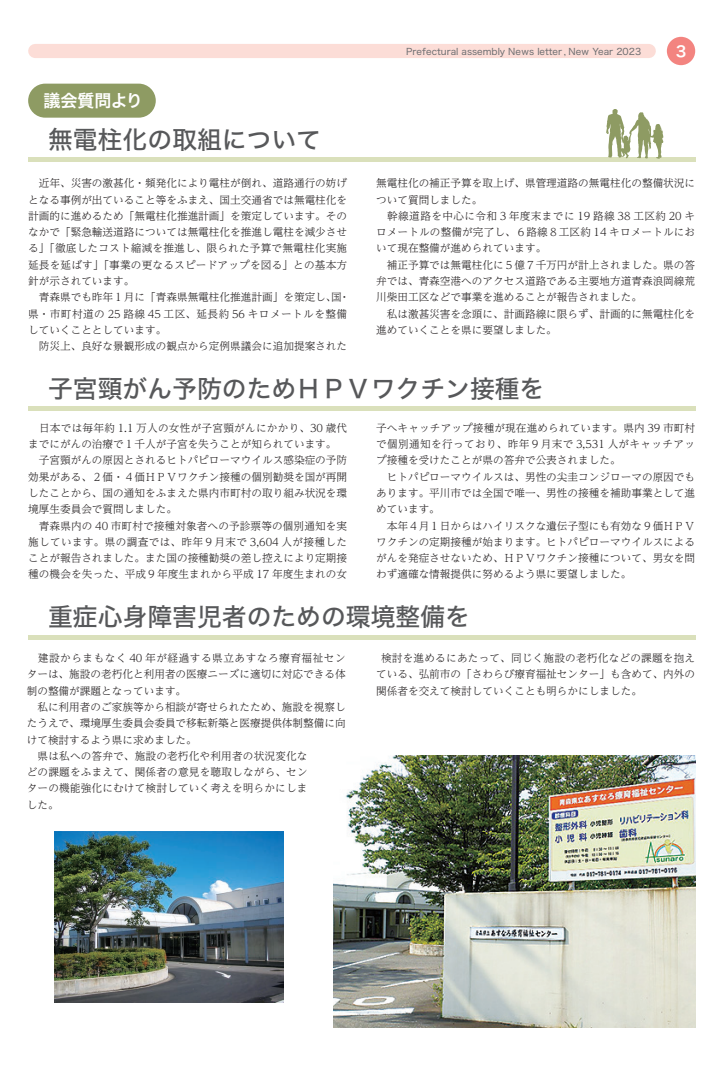
<style>
.page{position:relative;width:725px;height:1066px;background:#fff}
.page>*{position:absolute;margin:0;border:0;box-sizing:border-box;transform-origin:0 0}
.t1{font:24.8px "Hira Kaku Std W5";color:#57585a}
.t2{font:17px "Hiragino Sans W6";color:#fff}
.t3{font:14.9px "Hira Kaku Std W6";color:#fff}
.t4{font:300 10.6px/16.3px "UD Reimin Pro";color:#231f20}
.t5{font:9.2px "Hira Kaku Std W4";color:#6c6d70}
</style>
<div class="page">
<div style="left:28px;top:157px;width:667px;height:5px;background:#dae0bb"></div>
<div style="left:35px;top:44px;width:613px;height:14px;background:#fcddd7"></div>
<div style="left:667px;top:37px;width:28px;height:28px;background:#f38480;border-radius:50%"></div>
<svg style="left:606px;top:109px;width:57px;height:50px"></svg>
<img style="left:333px;top:755px;width:362px;height:272px">
<img style="left:55px;top:831px;width:228px;height:172px">
<div style="left:28px;top:84px;width:128px;height:34px;background:#8e9b63;border-radius:17px"></div>
<hr style="left:28px;top:407px;width:667px;height:4px;background:#dae0bb">
<hr style="left:28px;top:635px;width:667px;height:4px;background:#dae0bb">
<h2 class="t2" style="left:44px;top:85px;width:101px">議会質問より</h2>
<h1 class="t1" style="left:48px;top:121px;width:274px">無電柱化の取組について</h1>
<p class="t4" style="left:28px;top:175px;width:323px">　近年、災害の激甚化・頻発化により電柱が倒れ、道路通行の妨げとなる事例が出ていること等をふまえ、国土交通省では無電柱化を計画的に進めるため「無電柱化推進計画」を策定しています。そのなかで「緊急輸送道路については無電柱化を推進し電柱を減少させる」「徹底したコスト縮減を推進し、限られた予算で無電柱化実施延長を延ばす」「事業の更なるスピードアップを図る」との基本方針が示されています。<br>　青森県でも昨年１月に「青森県無電柱化推進計画」を策定し、国・県・市町村道の 25 路線 45 工区、延長約 56 キロメートルを整備していくこととしています。<br>　防災上、良好な景観形成の観点から定例県議会に追加提案された</p>
<p class="t5" style="left:406px;top:44px;width:236px">Prefectural assembly News letter , New Year 2023</p>
<h3 class="t3" style="left:675px;top:40px;width:12px">3</h3>
<p class="t4" style="left:376px;top:175px;width:320px">無電柱化の補正予算を取上げ、県管理道路の無電柱化の整備状況について質問しました。<br>　幹線道路を中心に令和３年度末までに 19 路線 38 工区約 20 キロメートルの整備が完了し、６路線８工区約 14 キロメートルにおいて現在整備が進められています。<br>　補正予算では無電柱化に５億７千万円が計上されました。県の答弁では、青森空港へのアクセス道路である主要地方道青森浪岡線荒川柴田工区などで事業を進めることが報告されました。<br>　私は激甚災害を念頭に、計画路線に限らず、計画的に無電柱化を進めていくことを県に要望しました。</p>
<h1 class="t1" style="left:48px;top:370px;width:498px">子宮頸がん予防のためＨＰＶワクチン接種を</h1>
<p class="t4" style="left:28px;top:419px;width:320px">　日本では毎年約 1.1 万人の女性が子宮頸がんにかかり、30 歳代までにがんの治療で１千人が子宮を失うことが知られています。　子宮頸がんの原因とされるヒトパピローマウイルス感染症の予防効果がある、２価・４価ＨＰＶワクチン接種の個別勧奨を国が再開したことから、国の通知をふまえた県内市町村の取り組み状況を環境厚生委員会で質問しました。<br>　青森県内の 40 市町村で接種対象者への予診票等の個別通知を実施しています。県の調査では、昨年９月末で 3,604 人が接種したことが報告されました。また国の接種勧奨の差し控えにより定期接種の機会を失った、平成９年度生まれから平成 17 年度生まれの女</p>
<p class="t4" style="left:376px;top:419px;width:320px">子へキャッチアップ接種が現在進められています。県内 39 市町村で個別通知を行っており、昨年９月末で 3,531 人がキャッチアップ接種を受けたことが県の答弁で公表されました。<br>　ヒトパピローマウイルスは、男性の尖圭コンジローマの原因でもあります。平川市では全国で唯一、男性の接種を補助事業として進めています。<br>　本年４月１日からはハイリスクな遺伝子型にも有効な９価ＨＰＶワクチンの定期接種が始まります。ヒトパピローマウイルスによるがんを発症させないため、ＨＰＶワクチン接種について、男女を問わず適確な情報提供に努めるよう県に要望しました。</p>
<h1 class="t1" style="left:48px;top:597px;width:423px">重症心身障害児者のための環境整備を</h1>
<p class="t4" style="left:27px;top:649px;width:320px">　建設からまもなく 40 年が経過する県立あすなろ療育福祉センターは、施設の老朽化と利用者の医療ニーズに適切に対応できる体制の整備が課題となっています。<br>　私に利用者のご家族等から相談が寄せられたため、施設を視察したうえで、環境厚生委員会委員で移転新築と医療提供体制整備に向けて検討するよう県に求めました。<br>　県は私への答弁で、施設の老朽化や利用者の状況変化な<br>どの課題をふまえて、関係者の意見を聴取しながら、セン<br>ターの機能強化にむけて検討していく考えを明らかにしま<br>した。</p>
<p class="t4" style="left:376px;top:649px;width:320px;text-align:justify;text-indent:5px">検討を進めるにあたって、同じく施設の老朽化などの課題を抱えている、弘前市の「さわらび療育福祉センター」も含めて、内外の関係者を交えて検討していくことも明らかにしました。</p>
</div>
